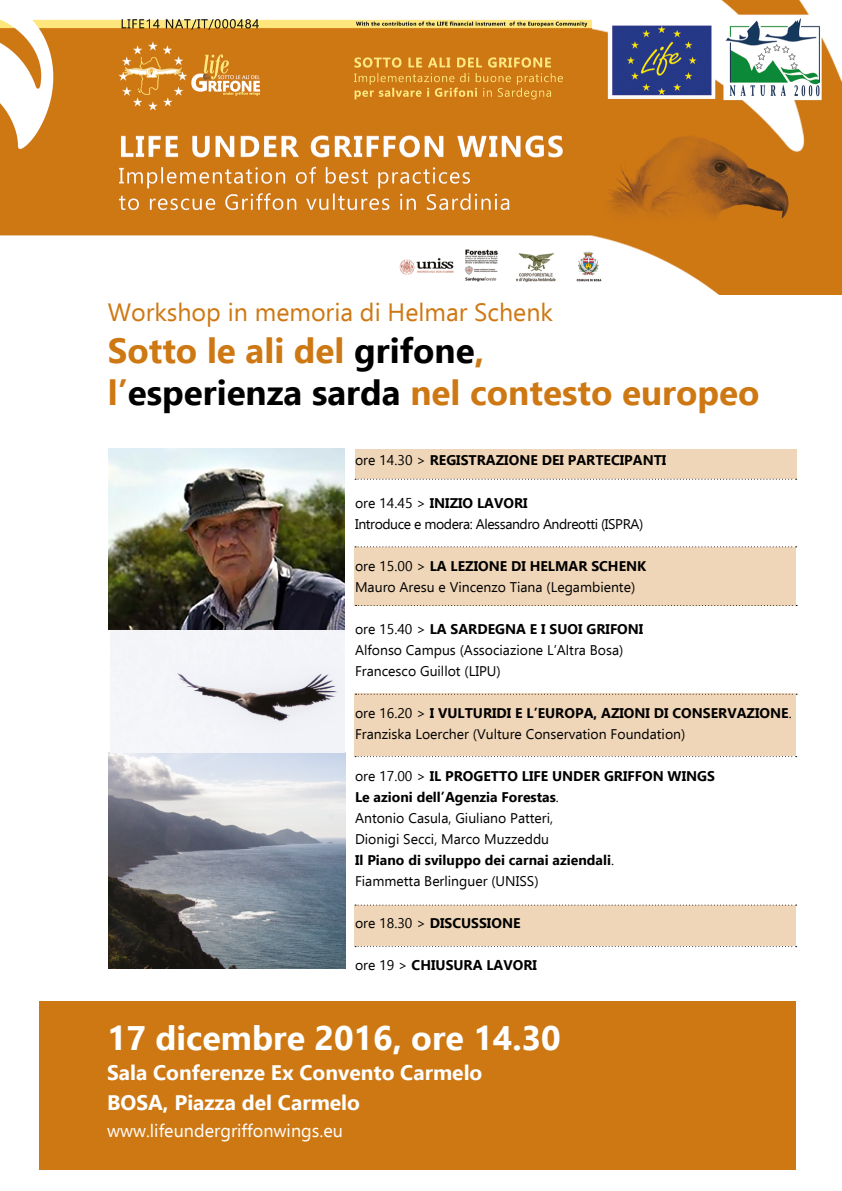
<style>
.page{position:relative;width:842px;height:1191px;background:#fff}
.page>*{position:absolute;margin:0;border:0;box-sizing:border-box;transform-origin:0 0}
.t1{font:700 35px/42px "Ebrima";color:#ce7813}
.t2{font:700 34px "Ebrima";color:#fff}
.t3{font:25px "Ebrima";color:#ce7813}
.t4{font:700 21px/30px "Ebrima";color:#fff}
.t5{font:18px "Ebrima";color:#fff}
.t6{font:700 14px/21px "Ebrima";color:#000}
.t7{font:14px/21px "Ebrima";color:#000}
.t8{font:14px/21px "Ebrima";letter-spacing:-.03em;color:#000}
.s1{color:#000}
.s2{font-weight:400}
.s3{font-weight:700}
</style>
<div class="page">
<div style="left:355px;top:449px;width:441px;height:30px;background:#f0d6b8"></div>
<div style="left:355px;top:547px;width:441px;height:59px;background:#f0d6b8"></div>
<div style="left:355px;top:693px;width:441px;height:63px;background:#f0d6b8"></div>
<div style="left:355px;top:905px;width:441px;height:41px;background:#f0d6b8"></div>
<div style="left:40px;top:1001px;width:756px;height:168px;background:#ce7813"></div>
<img style="left:0;top:0;width:842px;height:295px">
<div style="left:108px;top:251px;width:247px;height:30px;background:#fff"></div>
<img style="left:109px;top:752px;width:237px;height:216px">
<img style="left:109px;top:449px;width:235px;height:303px">
<svg style="left:355px;top:479px;width:442px;height:1px"></svg>
<svg style="left:355px;top:546px;width:442px;height:1px"></svg>
<svg style="left:356px;top:605px;width:441px;height:1px"></svg>
<svg style="left:356px;top:693px;width:441px;height:1px"></svg>
<svg style="left:355px;top:756px;width:442px;height:1px"></svg>
<svg style="left:355px;top:904px;width:442px;height:1px"></svg>
<svg style="left:355px;top:946px;width:442px;height:1px"></svg>
<h3 class="t3" style="left:108px;top:294px;width:447px">Workshop in memoria di Helmar Schenk</h3>
<h1 class="t1" style="left:108px;top:328px;width:653px">Sotto le ali del <span class="s1">grifone</span>,<br>l’<span class="s1">esperienza sarda</span> nel contesto europeo</h1>
<p class="t6" style="left:355px;top:449px;width:313px"><span class="s2">ore 14.30 &gt;</span> REGISTRAZIONE DEI PARTECIPANTI</p>
<p class="t8" style="left:355px;top:492px;width:290px">ore 14.45 &gt; <span class="s3">INIZIO LAVORI<br></span>Introduce e modera: Alessandro Andreotti (ISPRA)</p>
<p class="t7" style="left:355px;top:555px;width:293px">ore 15.00 &gt; <span class="s3">LA LEZIONE DI HELMAR SCHENK<br></span>Mauro Aresu e Vincenzo Tiana (Legambiente)</p>
<p class="t7" style="left:355px;top:618px;width:290px">ore 15.40 &gt; <span class="s3">LA SARDEGNA E I SUOI GRIFONI<br></span>Alfonso Campus (Associazione L’Altra Bosa)<br>Francesco Guillot (LIPU)</p>
<p class="t7" style="left:355px;top:702px;width:438px">ore 16.20 &gt; <span class="s3">I VULTURIDI E L’EUROPA, AZIONI DI CONSERVAZIONE</span>.<br>Franziska Loercher (Vulture Conservation Foundation)</p>
<p class="t6" style="left:355px;top:764px;width:361px"><span class="s2">ore 17.00 &gt;</span> IL PROGETTO LIFE UNDER GRIFFON WINGS Le azioni dell’Agenzia Forestas<span class="s2">.<br>Antonio Casula, Giuliano Patteri,<br>Dionigi Secci, Marco Muzzeddu<br></span>Il Piano di sviluppo dei carnai aziendali<span class="s2">.<br>Fiammetta Berlinguer (UNISS)</span></p>
<p class="t6" style="left:355px;top:911px;width:167px"><span class="s2">ore 18.30 &gt;</span> DISCUSSIONE</p>
<p class="t6" style="left:355px;top:953px;width:183px"><span class="s2">ore 19 &gt;</span> CHIUSURA LAVORI</p>
<h2 class="t2" style="left:107px;top:1013px;width:455px">17 dicembre 2016, ore 14.30</h2>
<h3 class="t4" style="left:107px;top:1057px;width:377px">Sala Conferenze Ex Convento Carmelo<br>BOSA, Piazza del Carmelo</h3>
<p class="t5" style="left:107px;top:1118px;width:237px">www.lifeundergriffonwings.eu</p>
</div>
